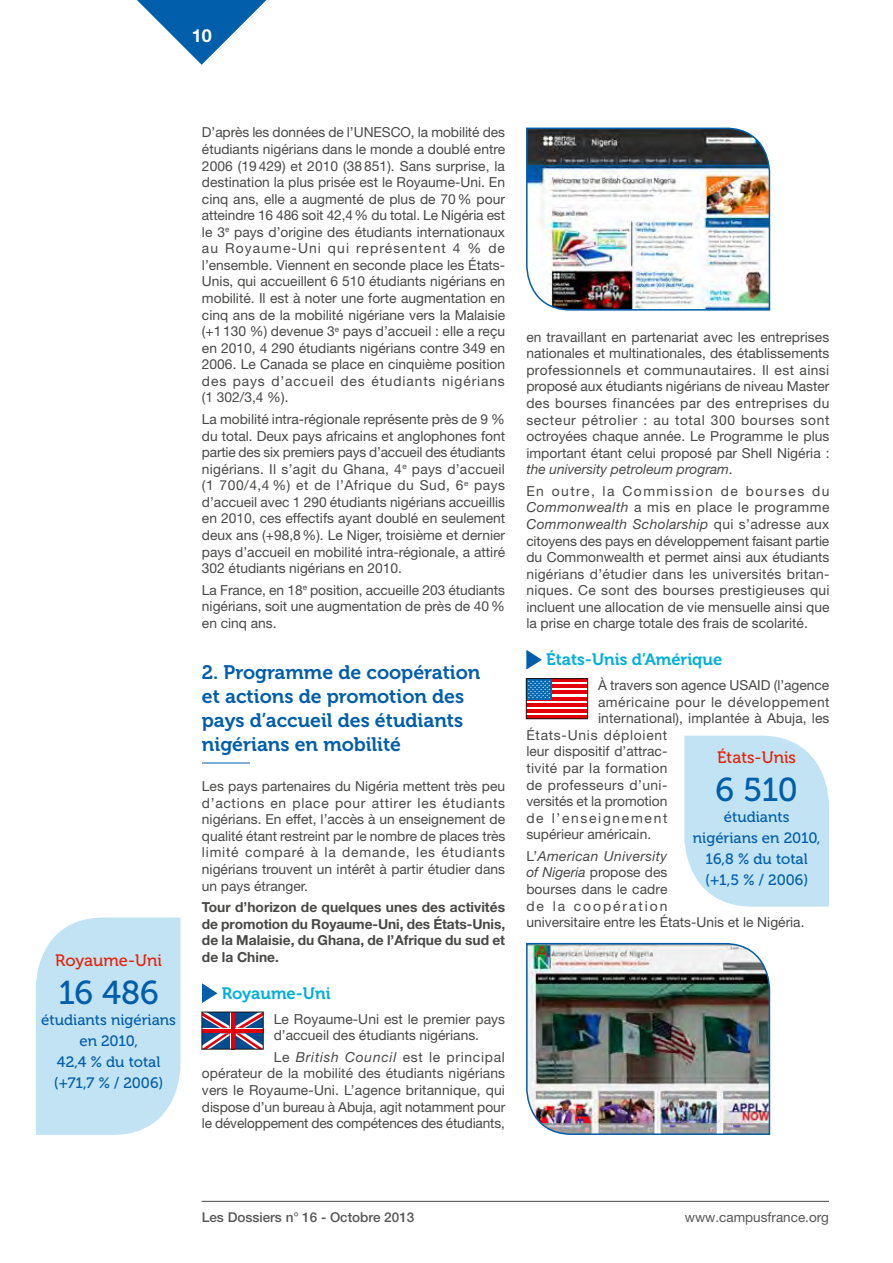
<style>
.page{position:relative;width:893px;height:1263px;background:#fff}
.page>*{position:absolute;margin:0;border:0;box-sizing:border-box;transform-origin:0 0}
.t1{font:33px "Museo 500";letter-spacing:-.01em;color:#005eaa}
.t2{font:19.5px/24px "Museo 700";color:#005eaa}
.t3{font:700 18px "Helvetica Neue LT Std";color:#fff}
.t4{font:16.5px "Museo 700";color:#00afda}
.t5{font:16.5px "Museo 500";color:#e4220a}
.t6{font:15px/21px "Museo 500";color:#005eaa;text-align:center}
.t7{font:13.8px/16.5px "Helvetica Neue LT Std";color:#484847;text-align:justify}
.t8{font:700 13.8px/16.5px "Helvetica Neue LT Std";color:#484847;text-align:justify}
.t9{font:13.8px "Helvetica Neue LT Std";letter-spacing:.025em;color:#484847}
.t10{font:13.8px "Helvetica Neue LT Std";letter-spacing:.035em;color:#484847}
.t11{font:13.8px "Helvetica Neue LT Std";letter-spacing:.055em;color:#484847}
.t12{font:13.8px "Helvetica Neue LT Std";letter-spacing:.12em;color:#484847}
.t13{font:500 13.5px "Helvetica Neue LT Std";color:#565655}
.t14{font:13.5px "Helvetica Neue LT Std";color:#565655}
.s1{font-style:italic}
</style>
<div class="page">
<svg style="left:137px;top:0;width:130px;height:65px"></svg>
<hr style="left:202px;top:1201px;width:627px;height:1px;background:#484847">
<img style="left:526px;top:127px;width:245px;height:184px">
<img style="left:526px;top:942px;width:245px;height:193px">
<hr style="left:202px;top:763px;width:48px;height:1px;background:#005eaa">
<svg style="left:202px;top:983px;width:15px;height:20px"></svg>
<hr style="left:202px;top:1029px;width:61px;height:3px;background:#e3000b">
<svg style="left:204px;top:1014px;width:25px;height:33px"></svg>
<svg style="left:236px;top:1014px;width:25px;height:33px"></svg>
<hr style="left:231px;top:1012px;width:3px;height:37px;background:#e3000b">
<svg style="left:526px;top:650px;width:16px;height:19px"></svg>
<svg style="left:528px;top:684px;width:58px;height:32px"></svg>
<hr style="left:526px;top:716px;width:62px;height:3px;background:#e3000b">
<hr style="left:526px;top:709px;width:62px;height:3px;background:#e3000b">
<hr style="left:526px;top:703px;width:62px;height:3px;background:#e3000b">
<hr style="left:526px;top:697px;width:62px;height:3px;background:#e3000b">
<hr style="left:526px;top:691px;width:62px;height:3px;background:#e3000b">
<hr style="left:526px;top:685px;width:62px;height:3px;background:#e3000b">
<hr style="left:526px;top:679px;width:62px;height:3px;background:#e3000b">
<svg style="left:528px;top:680px;width:24px;height:20px"></svg>
<svg style="left:528px;top:680px;width:22px;height:18px"></svg>
<div style="left:526px;top:678px;width:62px;height:41px;border:1px solid #181716"></div>
<div style="left:36px;top:917px;width:144px;height:218px;background:#c2e3f3"></div>
<svg style="left:684px;top:736px;width:145px;height:171px;background:#c6e5f3"></svg>
<h3 class="t3" style="left:192px;top:25px;width:22px">10</h3>
<p class="t5" style="left:55px;top:951px;width:108px">Royaume-Uni</p>
<h1 class="t1" style="left:58px;top:975px;width:102px">16 486</h1>
<p class="t6" style="left:41px;top:1010px;width:136px">étudiants nigérians en 2010,<br>42,4 % du total (+71,7 % / 2006)</p>
<p class="t7" style="left:202px;top:124px;width:305px;text-indent:209px">, la mobilité des étudiants nigérians dans le monde a doublé entre 2006 (19429) et 2010 (38851). Sans surprise, la destination la plus prisée est le Royaume-Uni. En cinq ans, elle a augmenté de plus de 70% pour atteindre 16 486 soit 42,4% du total. Le Nigéria est le 3<sup>e</sup> pays d’origine des étudiants internationaux au Royaume-Uni qui représentent 4 % de l’ensemble. Viennent en seconde place les États-Unis, qui accueillent 6 510 étudiants nigérians en mobilité. Il est à noter une forte augmentation en cinq ans de la mobilité nigériane vers la Malaisie (+1130 %) devenue 3<sup>e</sup> pays d’accueil : elle a reçu en 2010, 4 290 étudiants nigérians contre 349 en 2006. Le Canada se place en cinquième position des pays d’accueil des étudiants nigérians (1 302/3,4 %).</p>
<p class="t7" style="left:202px;top:411px;width:305px">La mobilité intra-régionale représente près de 9 % du total. Deux pays africains et anglophones font partie des six premiers pays d’accueil des étudiants nigérians. Il s’agit du Ghana, 4<sup>e</sup> pays d’accueil (1 700/4,4 %) et de l’Afrique du Sud, 6<sup>e</sup> pays d’accueil avec 1 290 étudiants nigérians accueillis en 2010, ces effectifs ayant doublé en seulement deux ans (+98,8%). Le Niger, troisième et dernier pays d’accueil en mobilité intra-régionale, a attiré 302 étudiants nigérians en 2010.</p>
<p class="t7" style="left:202px;top:581px;width:305px">La France, en 18<sup>e</sup> position, accueille 203 étudiants nigérians, soit une augmentation de près de 40% en cinq ans.</p>
<h2 class="t2" style="left:202px;top:660px;width:280px">2. Programme de coopération et actions de promotion des pays d’accueil des étudiants nigérians en mobilité</h2>
<p class="t7" style="left:202px;top:778px;width:305px">Les pays partenaires du Nigéria mettent très peu d’actions en place pour attirer les étudiants nigérians. En effet, l’accès à un enseignement de qualité étant restreint par le nombre de places très limité comparé à la demande, les étudiants nigérians trouvent un intérêt à partir étudier dans un pays étranger.</p>
<p class="t8" style="left:202px;top:899px;width:305px">Tour d’horizon de quelques unes des activités de promotion du Royaume-Uni, des États-Unis, de la Malaisie, du Ghana, de l’Afrique du sud et de la Chine.</p>
<p class="t4" style="left:222px;top:984px;width:110px">Royaume-Uni</p>
<p class="t7" style="left:274px;top:1010px;width:233px">Le Royaume-Uni est le premier pays d’accueil des étudiants nigérians.</p>
<p class="t7" style="left:202px;top:1048px;width:305px;text-indent:72px">Le <span class="s1">British Council</span> est le principal opérateur de la mobilité des étudiants nigérians vers le Royaume-Uni. L’agence britannique, qui dispose d’un bureau à Abuja, agit notamment pour le développement des compétences des étudiants,</p>
<p class="t7" style="left:202px;top:124px;width:165px">D’après les données de l’Unesco</p>
<p class="t7" style="left:526px;top:328px;width:305px">en travaillant en partenariat avec les entreprises nationales et multinationales, des établissements professionnels et communautaires. Il est ainsi proposé aux étudiants nigérians de niveau Master des bourses financées par des entreprises du secteur pétrolier : au total 300 bourses sont octroyées chaque année. Le Programme le plus important étant celui proposé par Shell Nigéria : <span class="s1">the university petroleum program</span>.</p>
<p class="t7" style="left:526px;top:482px;width:305px">En outre, la Commission de bourses du <span class="s1">Commonwealth</span> a mis en place le programme <span class="s1">Commonwealth Scholarship</span> qui s’adresse aux citoyens des pays en développement faisant partie du Commonwealth et permet ainsi aux étudiants nigérians d’étudier dans les universités britan&shy;niques. Ce sont des bourses prestigieuses qui incluent une allocation de vie mensuelle ainsi que la prise en charge totale des frais de scolarité.</p>
<p class="t4" style="left:546px;top:650px;width:178px">États-Unis d’Amérique</p>
<p class="t7" style="left:598px;top:677px;width:233px">À travers son agence USAID (l’agence</p>
<p class="t10" style="left:598px;top:693px;width:233px">américaine pour le développement</p>
<p class="t7" style="left:598px;top:710px;width:233px">international), implantée à Abuja, les</p>
<p class="t11" style="left:526px;top:727px;width:142px">États-Unis déploient</p>
<p class="t7" style="left:526px;top:743px;width:143px">leur dispositif d’attrac-</p>
<p class="t9" style="left:526px;top:760px;width:142px">tivité par la formation</p>
<p class="t9" style="left:526px;top:776px;width:143px">de professeurs d’uni-</p>
<p class="t7" style="left:526px;top:793px;width:143px">versités et la promotion</p>
<p class="t12" style="left:526px;top:809px;width:143px">de l’enseignement</p>
<p class="t7" style="left:526px;top:826px;width:126px">supérieur américain.</p>
<p class="t7" style="left:526px;top:847px;width:280px;text-align:left">L’<span class="s1">American University<br>of Nigeria</span> propose des<br>bourses dans le cadre<br>de la coopération<br>universitaire entre les États-Unis et le Nigéria.</p>
<p class="t5" style="left:717px;top:748px;width:80px">États-Unis</p>
<h1 class="t1" style="left:715px;top:771px;width:84px">6 510</h1>
<p class="t6" style="left:693px;top:806px;width:129px">étudiants nigérians en 2010,<br>16,8 % du total (+1,5 % / 2006)</p>
<p class="t13" style="left:202px;top:1209px;width:214px">Les Dossiers n° 16 - Octobre 2013</p>
<p class="t14" style="left:685px;top:1209px;width:146px">www.campusfrance.org</p>
</div>
